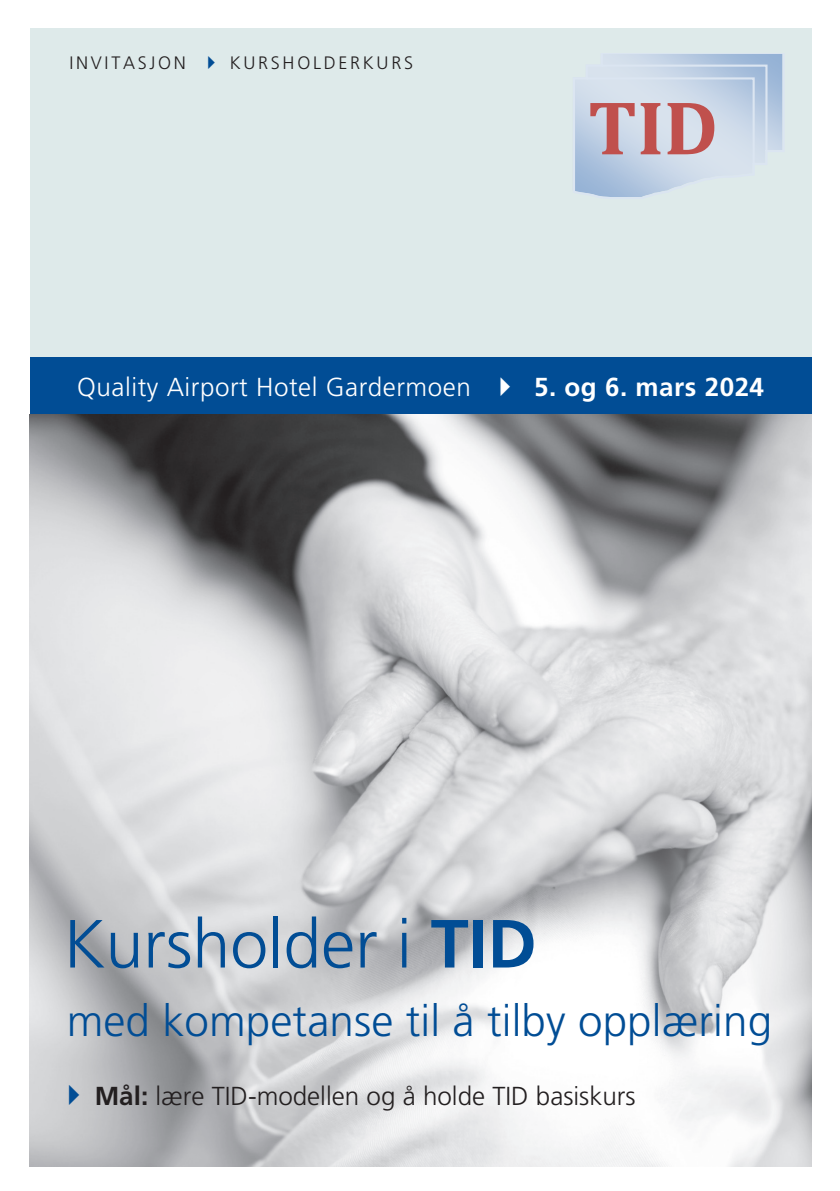
<style>
.page{position:relative;width:840px;height:1191px;background:#fff}
.page>*{position:absolute;margin:0;border:0;box-sizing:border-box;transform-origin:0 0}
.t1{font:700 77px "Cambria";color:#c0504d}
.t2{font:300 68px "Frutiger LT Std";color:#014d95}
.t3{font:300 44px "Frutiger LT Std";color:#014d95}
.t4{font:300 26px "Frutiger LT Std";color:#231f20}
.t5{font:300 26px "Frutiger LT Std";letter-spacing:.02em;color:#fff}
.t6{font:700 26px "Frutiger LT Std";letter-spacing:.02em;color:#fff}
.t7{font:300 18px "Frutiger LT Std";letter-spacing:.15em;color:#231f20}
.s1{font-weight:700}
</style>
<div class="page">
<div style="left:30px;top:28px;width:781px;height:386px;background:#deeaea"></div>
<img style="left:30px;top:414px;width:781px;height:752px">
<div style="left:30px;top:357px;width:781px;height:57px;background:#014d95"></div>
<svg style="left:575px;top:54px;width:208px;height:143px"></svg>
<svg style="left:69px;top:1084px;width:10px;height:20px"></svg>
<p class="t7" style="left:69px;top:52px;width:118px">INVITASJON</p>
<p class="t7" style="left:229px;top:52px;width:185px">KURSHOLDERKURS</p>
<p class="t1" style="left:587px;top:81px;width:132px">TID</p>
<p class="t5" style="left:77px;top:372px;width:395px">Quality Airport Hotel Gardermoen</p>
<p class="t6" style="left:534px;top:371px;width:231px">5. og 6. mars 2024</p>
<p class="t2" style="left:64px;top:905px;width:474px">Kursholder i <span class="s1">TID</span></p>
<p class="t3" style="left:67px;top:996px;width:706px">med kompetanse til å tilby opplæring</p>
<p class="t4" style="left:95px;top:1081px;width:542px"><span class="s1">Mål:</span> lære TID-modellen og å holde TID basiskurs</p>
</div>
